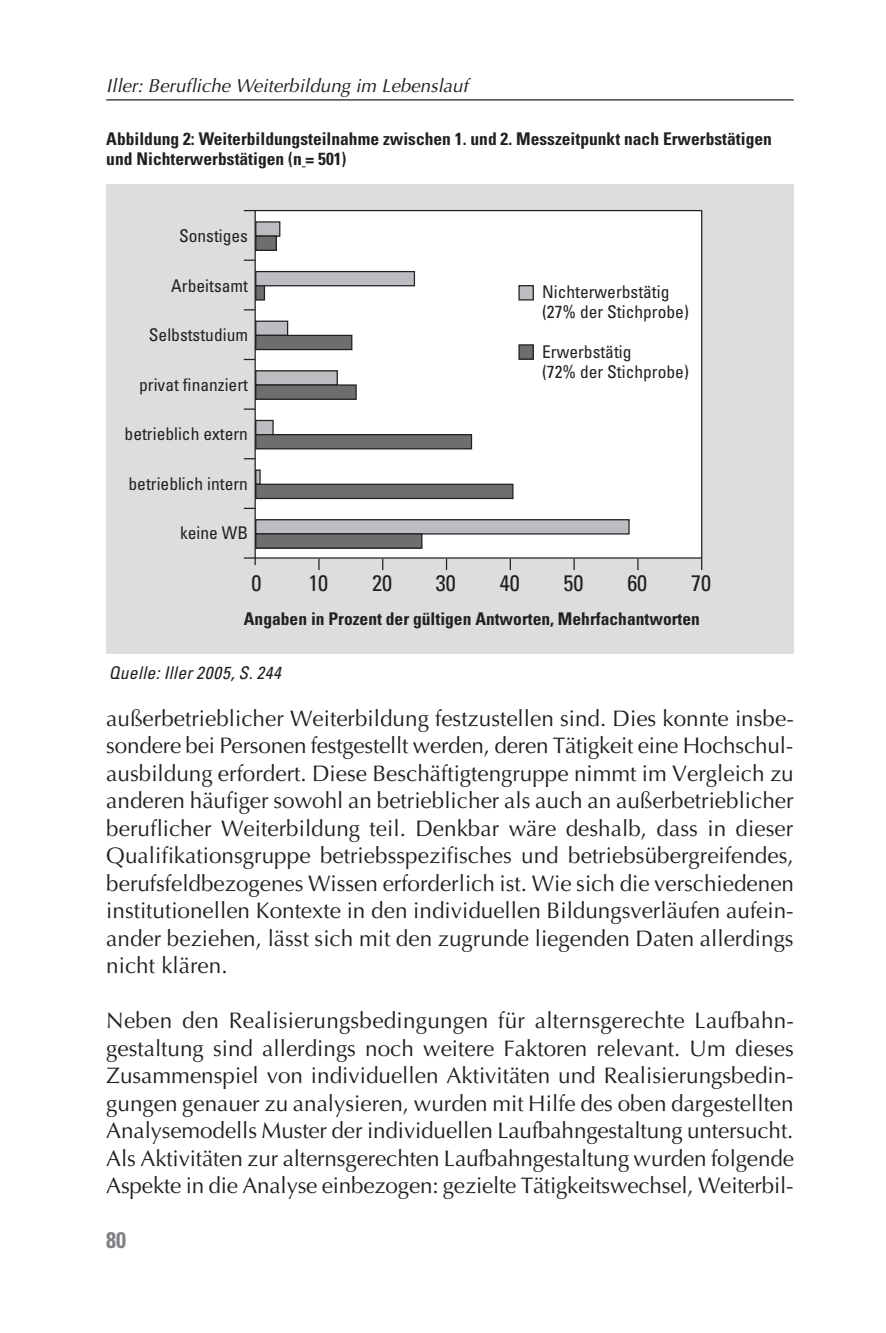
<style>
.page{position:relative;width:886px;height:1333px;background:#fff}
.page>*{position:absolute;margin:0;border:0;box-sizing:border-box;transform-origin:0 0}
.t1{font:22.5px/27.5px "Optima";letter-spacing:-.005em;color:#231f20;text-align:justify}
.t2{font:condensed 22.5px "Univers";color:#231f20}
.t3{font:700 condensed 22.5px "Univers";color:#808285}
.t4{font:italic 18.75px "Optima";color:#231f20}
.t5{font:700 condensed 17.5px/20px "Univers";color:#231f20}
.t6{font:condensed 17.5px/20px "Univers";color:#231f20}
.t7{font:italic condensed 17.5px "Univers";letter-spacing:.025em;color:#231f20}
</style>
<div class="page">
<hr style="left:106px;top:99px;width:688px;height:1px;background:#231f20">
<div style="left:106px;top:184px;width:688px;height:469px;background:#dcddde"></div>
<div style="left:255px;top:210px;width:447px;height:347px;background:#fff"></div>
<div style="left:256px;top:222px;width:24px;height:14px;background:#bbbdc0"></div>
<div style="left:255px;top:221px;width:25px;height:16px;border:1px solid #231f20"></div>
<div style="left:256px;top:236px;width:20px;height:14px;background:#6d6e70"></div>
<div style="left:255px;top:235px;width:22px;height:16px;border:1px solid #231f20"></div>
<div style="left:256px;top:271px;width:158px;height:15px;background:#bbbdc0"></div>
<div style="left:255px;top:271px;width:160px;height:15px;border:1px solid #231f20"></div>
<div style="left:256px;top:286px;width:8px;height:14px;background:#6d6e70"></div>
<div style="left:255px;top:285px;width:10px;height:15px;border:1px solid #231f20"></div>
<div style="left:256px;top:321px;width:32px;height:14px;background:#bbbdc0"></div>
<div style="left:255px;top:320px;width:33px;height:16px;border:1px solid #231f20"></div>
<div style="left:256px;top:335px;width:96px;height:14px;background:#6d6e70"></div>
<div style="left:255px;top:335px;width:97px;height:15px;border:1px solid #231f20"></div>
<div style="left:256px;top:371px;width:81px;height:14px;background:#bbbdc0"></div>
<div style="left:255px;top:370px;width:83px;height:15px;border:1px solid #231f20"></div>
<div style="left:256px;top:385px;width:100px;height:14px;background:#6d6e70"></div>
<div style="left:255px;top:384px;width:102px;height:16px;border:1px solid #231f20"></div>
<div style="left:256px;top:420px;width:17px;height:14px;background:#bbbdc0"></div>
<div style="left:255px;top:420px;width:19px;height:15px;border:1px solid #231f20"></div>
<div style="left:256px;top:434px;width:215px;height:15px;background:#6d6e70"></div>
<div style="left:255px;top:434px;width:217px;height:15px;border:1px solid #231f20"></div>
<svg style="left:256px;top:470px;width:4px;height:14px"></svg>
<div style="left:256px;top:484px;width:257px;height:14px;background:#6d6e70"></div>
<div style="left:255px;top:483px;width:258px;height:16px;border:1px solid #231f20"></div>
<div style="left:256px;top:519px;width:373px;height:15px;background:#bbbdc0"></div>
<div style="left:255px;top:519px;width:375px;height:15px;border:1px solid #231f20"></div>
<div style="left:256px;top:534px;width:166px;height:14px;background:#6d6e70"></div>
<div style="left:255px;top:533px;width:167px;height:15px;border:1px solid #231f20"></div>
<hr style="left:254px;top:210px;width:2px;height:355px;background:#231f20">
<svg style="left:318px;top:558px;width:2px;height:12px"></svg>
<svg style="left:382px;top:558px;width:1px;height:12px"></svg>
<svg style="left:446px;top:558px;width:1px;height:12px"></svg>
<svg style="left:510px;top:558px;width:1px;height:12px"></svg>
<svg style="left:573px;top:558px;width:2px;height:12px"></svg>
<svg style="left:637px;top:558px;width:1px;height:12px"></svg>
<hr style="left:701px;top:210px;width:1px;height:360px;background:#231f20">
<svg style="left:244px;top:259px;width:11px;height:2px"></svg>
<hr style="left:244px;top:210px;width:458px;height:1px;background:#231f20">
<svg style="left:244px;top:408px;width:11px;height:2px"></svg>
<svg style="left:244px;top:507px;width:11px;height:2px"></svg>
<hr style="left:244px;top:557px;width:458px;height:1px;background:#231f20">
<div style="left:519px;top:286px;width:14px;height:14px;background:#bbbdc0"></div>
<div style="left:518px;top:285px;width:16px;height:15px;border:1px solid #231f20"></div>
<div style="left:519px;top:345px;width:14px;height:14px;background:#6d6e70"></div>
<div style="left:518px;top:344px;width:16px;height:16px;border:1px solid #231f20"></div>
<p class="t4" style="left:106px;top:78px;width:363px">Iller: Berufliche Weiterbildung im Lebenslauf</p>
<p class="t5" style="left:106px;top:131px;width:667px">Abbildung 2: Weiterbildungsteilnahme zwischen 1. und 2. Messzeitpunkt nach Erwerbstätigen und Nichterwerbstätigen (n = 501)</p>
<p class="t6" style="left:179px;top:227px;width:71px">Sonstiges</p>
<p class="t6" style="left:171px;top:277px;width:78px">Arbeitsamt</p>
<p class="t6" style="left:149px;top:326px;width:101px">Selbststudium</p>
<p class="t6" style="left:139px;top:376px;width:110px">privat finanziert</p>
<p class="t6" style="left:125px;top:425px;width:125px">betrieblich extern</p>
<p class="t6" style="left:128px;top:475px;width:121px">betrieblich intern</p>
<p class="t6" style="left:180px;top:524px;width:70px">keine WB</p>
<p class="t6" style="left:542px;top:283px;width:148px">Nichterwerbstätig (27% der Stichprobe)</p>
<p class="t6" style="left:542px;top:343px;width:148px">Erwerbstätig<br>(72% der Stichprobe)</p>
<p class="t2" style="left:252px;top:574px;width:11px">0</p>
<p class="t2" style="left:308px;top:574px;width:21px">10</p>
<p class="t2" style="left:372px;top:574px;width:21px">20</p>
<p class="t2" style="left:436px;top:574px;width:21px">30</p>
<p class="t2" style="left:500px;top:574px;width:21px">40</p>
<p class="t2" style="left:563px;top:574px;width:21px">50</p>
<p class="t2" style="left:627px;top:574px;width:21px">60</p>
<p class="t2" style="left:691px;top:574px;width:21px">70</p>
<p class="t5" style="left:244px;top:610px;width:457px">Angaben in Prozent der gültigen Antworten, Mehrfachantworten</p>
<p class="t7" style="left:109px;top:666px;width:173px">Quelle: Iller 2005, S. 244</p>
<p class="t1" style="left:106px;top:706px;width:689px">außerbetrieblicher Wei terbildung festzustellen sind. Dies konnte insbe&shy;sondere bei Personen festge stellt werden, deren Tätigkeit eine Hochschul&shy;ausbildung erfordert. Diese Beschäftigtengruppe nimmt im Vergleich zu anderen häufiger sowohl an betrieblicher als auch an außerbetrieblicher beruflicher Weiterbildung teil. Denkbar wäre deshalb, dass in dieser Qualifikationsgruppe betriebsspezifisches und betriebsübergreifendes, berufsfeldbezogenes Wissen erforderlich ist. Wie sich die verschiedenen institutionellen Kontexte in den individuellen Bildungsverläufen aufein&shy;ander beziehen, lässt sich mit den zugrunde liegenden Daten allerdings nicht klären.</p>
<p class="t1" style="left:106px;top:1009px;width:689px">Neben den Realisierungsbedingungen für alternsge rechte Laufbahn&shy;gestaltung sind allerdings noch weitere Faktoren relevant. Um dieses Zusammenspiel von individuellen Aktivitäten und Realisierungsbedin&shy;gungen genauer zu analysieren, wurden mit Hilfe des oben dargestellten Analysemodells Muster der individuellen Laufbahngestaltung untersucht.<br>Als Aktivitäten zur alternsgerechten Laufbahngestaltung wurden folgende Aspekte in die Analyse einbezogen: gezielte Tätigkeitswechsel, Weiterbil-</p>
<p class="t3" style="left:106px;top:1231px;width:21px">80</p>
</div>
